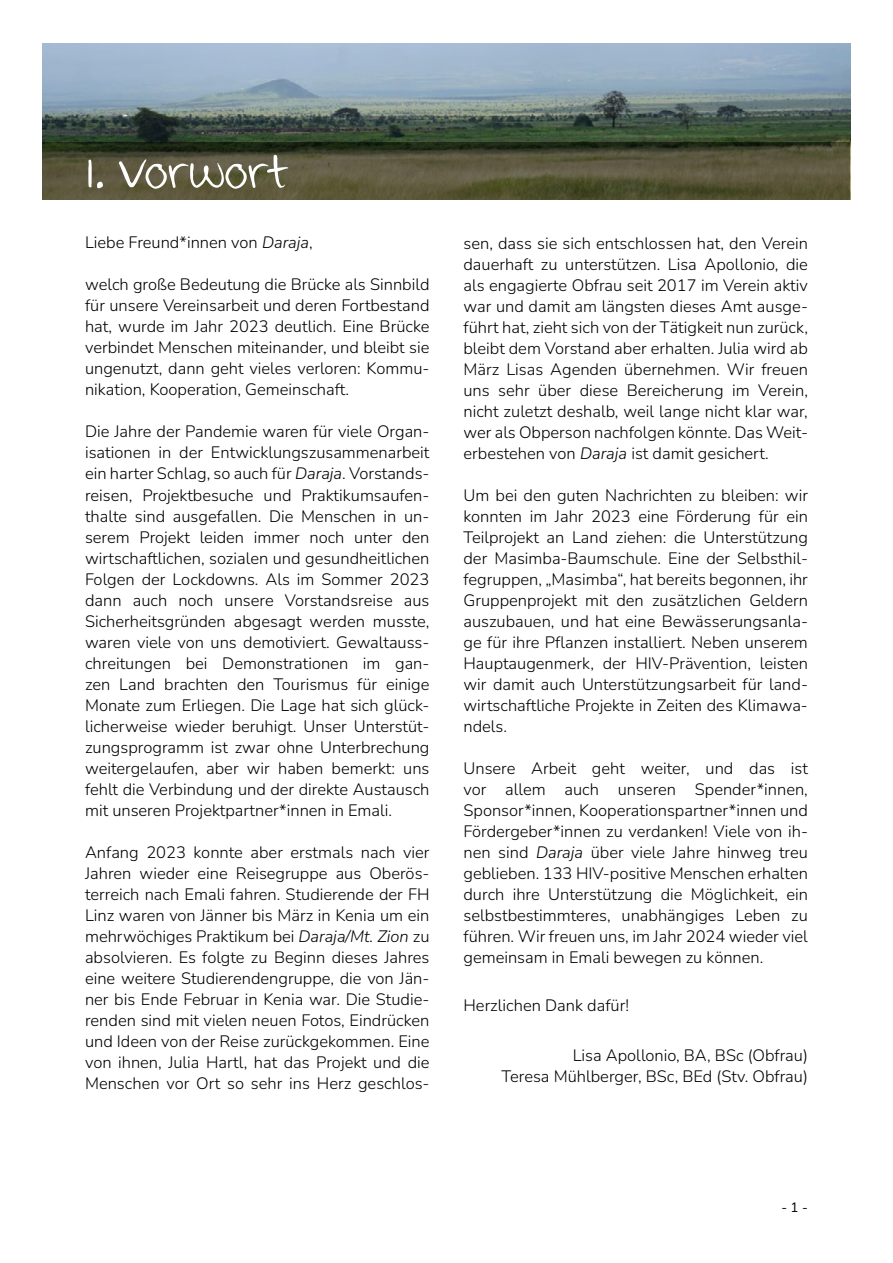
<style>
.page{position:relative;width:893px;height:1263px;background:#fff}
.page>*{position:absolute;margin:0;border:0;box-sizing:border-box;transform-origin:0 0}
.t1{font:60px "Swister";color:#fff}
.t2{font:300 16.5px/21px "Nunito";color:#000;text-align:justify}
.t3{font:13.5px "Nunito";color:#000}
.s1{font-style:italic}
</style>
<div class="page">
<img style="left:43px;top:43px;width:807px;height:157px">
<svg style="left:43px;top:142px;width:807px;height:57px;background:#504f35"></svg>
<h1 class="t1" style="left:86px;top:130px;width:202px">1. Vorwort</h1>
<p class="t2" style="left:85px;top:232px;width:229px">Liebe Freund*innen von <span class="s1">Daraja</span>,</p>
<p class="t2" style="left:85px;top:274px;width:346px">welch große Bedeutung die Brücke als Sinnbild für unsere Vereinsarbeit und deren Fortbestand hat, wurde im Jahr 2023 deutlich. Eine Brücke verbindet Menschen miteinander, und bleibt sie ungenutzt, dann geht vieles verloren: Kommu&shy;nikation, Kooperation, Gemeinschaft.</p>
<p class="t2" style="left:85px;top:421px;width:346px">Die Jahre der Pandemie waren für viele Organ&shy;isationen in der Entwicklungszusammenarbeit ein harter Schlag, so auch für <span class="s1">Daraja</span>. Vorstands&shy;reisen, Projektbesuche und Praktikumsaufen&shy;thalte sind ausgefallen. Die Menschen in un&shy;serem Projekt leiden immer noch unter den wirtschaftlichen, sozialen und gesundheitlichen Folgen der Lockdowns. Als im Sommer 2023 dann auch noch unsere Vorstandsreise aus Sicherheitsgründen abgesagt werden musste, waren viele von uns demotiviert. Gewaltauss&shy;chreitungen bei Demonstrationen im gan&shy;zen Land brachten den Tourismus für einige Monate zum Erliegen. Die Lage hat sich glück&shy;licherweise wieder beruhigt. Unser Unterstüt&shy;zungsprogramm ist zwar ohne Unterbrechung weitergelaufen, aber wir haben bemerkt: uns fehlt die Verbindung und der direkte Austausch mit unseren Projektpartner*innen in Emali.</p>
<p class="t2" style="left:85px;top:841px;width:346px">Anfang 2023 konnte aber erstmals nach vier Jahren wieder eine Reisegruppe aus Oberös&shy;terreich nach Emali fahren. Studierende der FH Linz waren von Jänner bis März in Kenia um ein mehrwöchiges Praktikum bei <span class="s1">Daraja/Mt. Zion</span> zu absolvieren. Es folgte zu Beginn dieses Jahres eine weitere Studierendengruppe, die von Jän&shy;ner bis Ende Februar in Kenia war. Die Studie&shy;renden sind mit vielen neuen Fotos, Eindrücken und Ideen von der Reise zurückgekommen. Eine von ihnen, Julia Hartl, hat das Projekt und die Menschen vor Ort so sehr ins Herz geschlos-</p>
<p class="t2" style="left:463px;top:232px;width:346px">sen, dass sie sich entschlossen hat, den Verein dauerhaft zu unterstützen. Lisa Apollonio, die als engagierte Obfrau seit 2017 im Verein aktiv war und damit am längsten dieses Amt ausge&shy;führt hat, zieht sich von der Tätigkeit nun zurück, bleibt dem Vorstand aber erhalten. Julia wird ab März Lisas Agenden übernehmen. Wir freuen uns sehr über diese Bereicherung im Verein, nicht zuletzt deshalb, weil lange nicht klar war, wer als Obperson nachfolgen könnte. Das Weit&shy;erbestehen von <span class="s1">Daraja</span> ist damit gesichert.</p>
<p class="t2" style="left:463px;top:484px;width:346px">Um bei den guten Nachrichten zu bleiben: wir konnten im Jahr 2023 eine Förderung für ein Teilprojekt an Land ziehen: die Unterstützung der Masimba-Baumschule. Eine der Selbsthil&shy;fegruppen, „Masimba“, hat bereits begonnen, ihr Gruppenprojekt mit den zusätzlichen Geldern auszubauen, und hat eine Bewässerungsanla&shy;ge für ihre Pflanzen installiert. Neben unserem Hauptaugenmerk, der HIV-Prävention, leisten wir damit auch Unterstützungsarbeit für land&shy;wirtschaftliche Projekte in Zeiten des Klimawa&shy;ndels.</p>
<p class="t2" style="left:463px;top:757px;width:346px">Unsere Arbeit geht weiter, und das ist vor allem auch unseren Spender*innen, Sponsor*innen, Kooperationspartner*innen und Fördergeber*innen zu verdanken! Viele von ih&shy;nen sind <span class="s1">Daraja</span> über viele Jahre hinweg treu geblieben. 133 HIV-positive Menschen erhalten durch ihre Unterstützung die Möglichkeit, ein selbstbestimmteres, unabhängiges Leben zu führen. Wir freuen uns, im Jahr 2024 wieder viel gemeinsam in Emali bewegen zu können.</p>
<p class="t2" style="left:463px;top:994px;width:167px">Herzlichen Dank dafür!</p>
<p class="t2" style="left:502px;top:1044px;width:308px;text-align:right">Lisa Apollonio, BA, BSc (Obfrau)<br>Teresa Mühlberger, BSc, BEd (Stv. Obfrau)</p>
<p class="t3" style="left:781px;top:1198px;width:28px">- 1 -</p>
</div>
